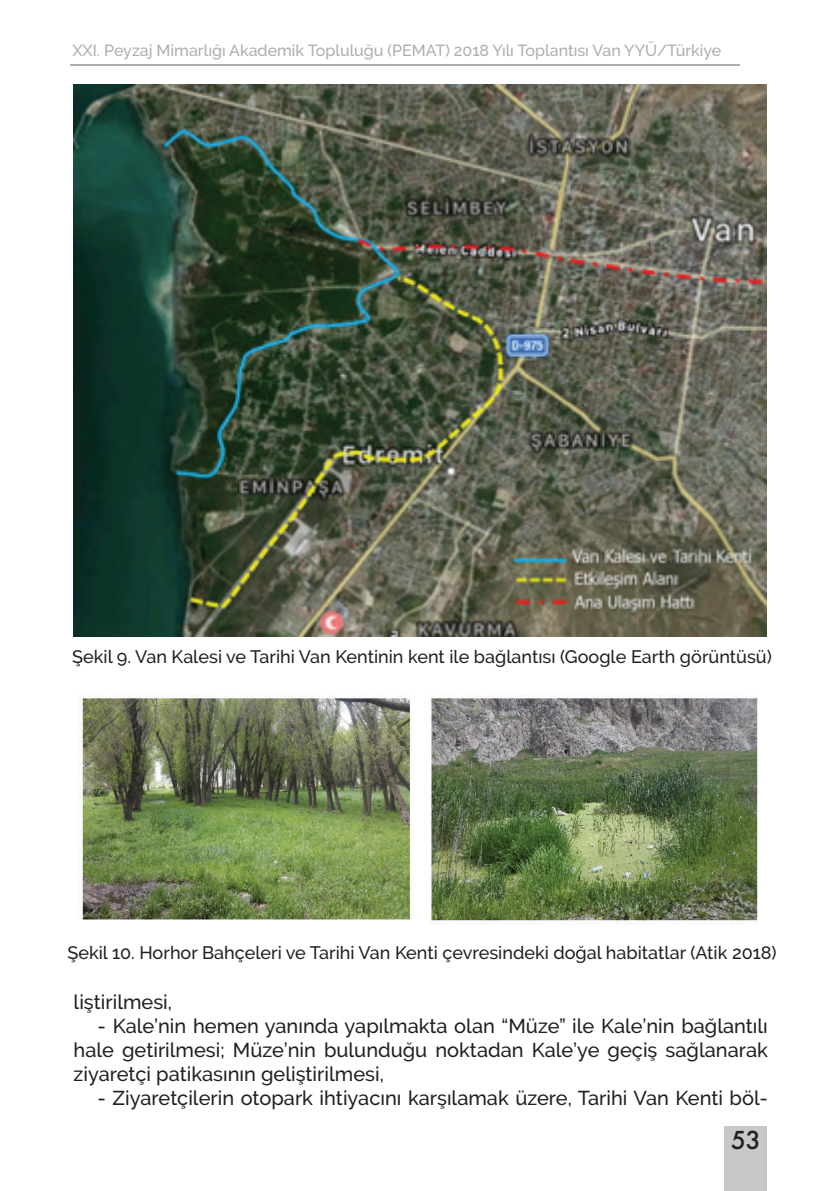
<style>
.page{position:relative;width:840px;height:1191px;background:#fff}
.page>*{position:absolute;margin:0;border:0;box-sizing:border-box;transform-origin:0 0}
.t1{font:500 24px "Futura";color:#231f20}
.t2{font:500 20px/24px "Raleway";color:#231f20;text-align:justify}
.t3{font:500 18px "Raleway";color:#231f20}
.t4{font:500 16px "Raleway";color:#acadb1}
</style>
<div class="page">
<hr style="left:70px;top:64px;width:669px;height:1px;background:#acadb1">
<div style="left:724px;top:1126px;width:42px;height:64px;background:#c7c8ca"></div>
<img style="left:74px;top:85px;width:692px;height:552px">
<img style="left:80px;top:696px;width:678px;height:227px">
<p class="t4" style="left:72px;top:42px;width:650px">XXI. Peyzaj Mimarlığı Akademik Topluluğu (PEMAT) 2018 Yılı Toplantısı Van YYÜ/Türkiye</p>
<p class="t3" style="left:72px;top:646px;width:700px">Şekil 9. Van Kalesi ve Tarihi Van Kentinin kent ile bağlantısı (Google Earth görüntüsü)</p>
<p class="t3" style="left:67px;top:942px;width:710px">Şekil 10. Horhor Bahçeleri ve Tarihi Van Kenti çevresindeki doğal habitatlar (Atik 2018)</p>
<p class="t2" style="left:74px;top:990px;width:100px">liştirilmesi,</p>
<p class="t2" style="left:74px;top:1014px;width:695px;text-indent:24px">- Kale’nin hemen yanında yapılmakta olan “Müze” ile Kale’nin bağlantılı hale getirilmesi; Müze’nin bulunduğu noktadan Kale’ye geçiş sağlanarak ziyaretçi patikasının geliştirilmesi,</p>
<p class="t2" style="left:98px;top:1086px;width:671px">- Ziyaretçilerin otopark ihtiyacını karşılamak üzere, Tarihi Van Kenti böl-</p>
<p class="t1" style="left:730px;top:1123px;width:31px">53</p>
</div>
